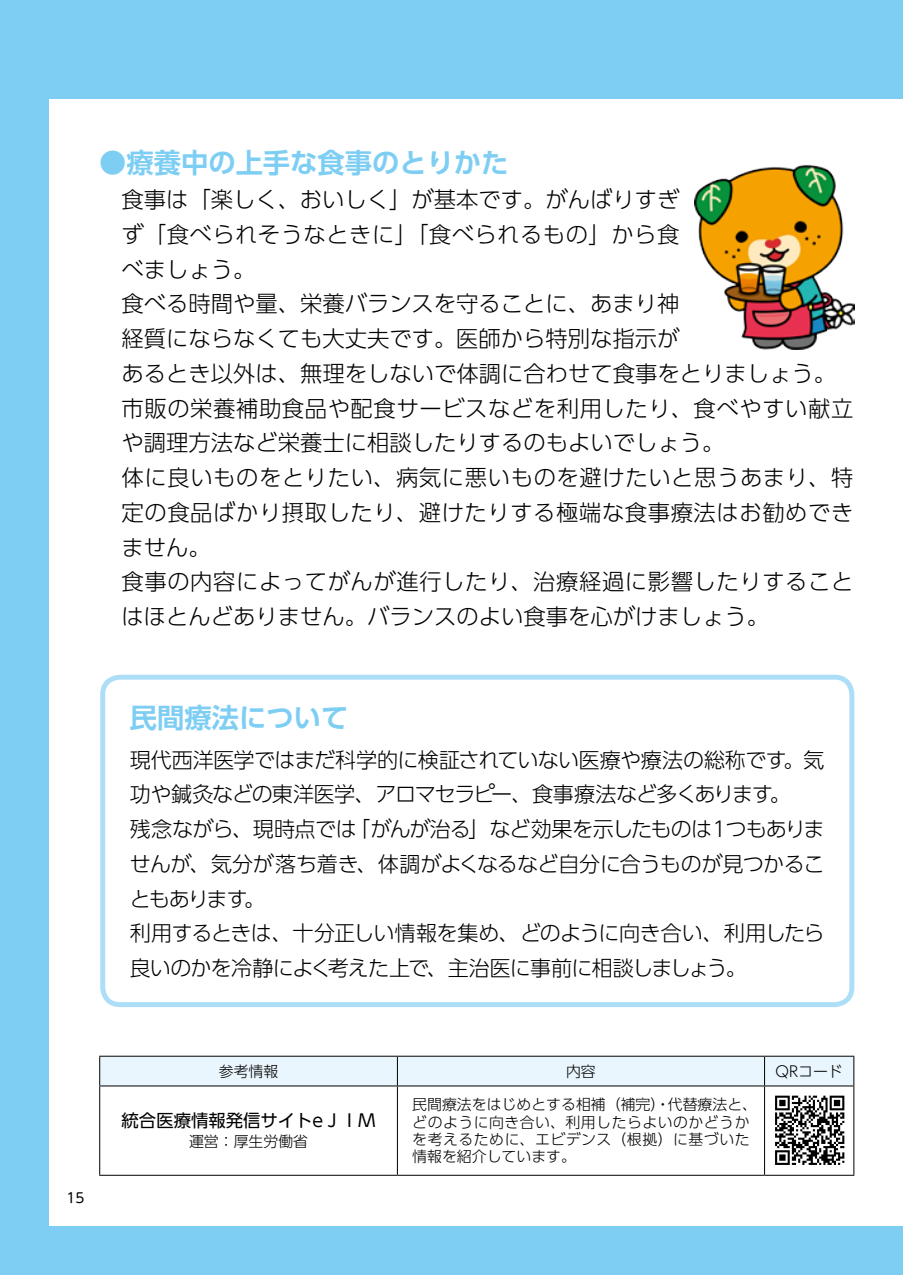
<style>
.page{position:relative;width:903px;height:1275px;background:#7ecef4}
.page>*{position:absolute;margin:0;border:0;box-sizing:border-box;transform-origin:0 0}
.t1{font:700 27.3px "UD Shin Go Pr 6 N De";color:#7ecef4}
.t2{font:300 22.4px/34.6px "UD Shin Go Pr 6 N";color:#000}
.t3{font:300 21px/34.6px "UD Shin Go Pr 6 N";letter-spacing:-.035em;color:#000}
.t4{font:17.32px "UD Shin Go Pr 6 N";color:#000}
.t5{font:300 14.88px/17.3px "UD Shin Go Pr 6 N";letter-spacing:.035em;color:#000}
.t6{font:300 14.88px "UD Shin Go Pr 6 N";color:#000}
.t7{font:13.65px "UD Shin M Go Pro";color:#000}
</style>
<div class="page">
<div style="left:50px;top:99px;width:853px;height:1126px;background:#fff"></div>
<svg style="left:100px;top:1086px;width:753px;height:89px"></svg>
<div style="left:99px;top:1056px;width:755px;height:29px;background:#eaf6fd"></div>
<hr style="left:99px;top:1085px;width:298px;height:1px;background:#000">
<hr style="left:99px;top:1086px;width:1px;height:89px;background:#000">
<hr style="left:397px;top:1085px;width:367px;height:1px;background:#000">
<hr style="left:397px;top:1086px;width:1px;height:89px;background:#000">
<hr style="left:764px;top:1085px;width:90px;height:1px;background:#000">
<hr style="left:764px;top:1086px;width:1px;height:89px;background:#000">
<hr style="left:853px;top:1086px;width:1px;height:89px;background:#000">
<hr style="left:99px;top:1175px;width:298px;height:1px;background:#000">
<hr style="left:397px;top:1175px;width:367px;height:1px;background:#000">
<hr style="left:764px;top:1175px;width:90px;height:1px;background:#000">
<div style="left:100px;top:675px;width:754px;height:332px;border:5px solid #addef8;border-radius:17px"></div>
<img style="left:694px;top:164px;width:160px;height:185px">
<div style="left:767px;top:1087px;width:86px;height:86px;background:#fff"></div>
<svg style="left:775px;top:1096px;width:69px;height:69px"></svg>
<p class="t1" style="left:99px;top:140px;width:411px">●療養中の上手な食事のとりかた</p>
<p class="t2" style="left:122px;top:182px;width:733px">食事は「楽しく、おいしく」が基本です。がんばりすぎ<br>ず「食べられそうなときに」「食べられるもの」から食<br>べましょう。<br>食べる時間や量、栄養バランスを守ることに、あまり神<br>経質にならなくても大丈夫です。医師から特別な指示が<br>あるとき以外は、無理をしないで体調に合わせて食事をとりましょう。市販の栄養補助食品や配食サービスなどを利用したり、食べやすい献立や調理方法など栄養士に相談したりするのもよいでしょう。<br>体に良いものをとりたい、病気に悪いものを避けたいと思うあまり、特定の食品ばかり摂取したり、避けたりする極端な食事療法はお勧めできません。<br>食事の内容によってがんが進行したり、治療経過に影響したりすることはほとんどありません。バランスのよい食事を心がけましょう。</p>
<p class="t1" style="left:130px;top:696px;width:220px">民間療法について</p>
<p class="t3" style="left:130px;top:742px;width:696px">現代西洋医学ではまだ科学的に検証されていない医療や療法の総称です。気功や鍼灸などの東洋医学、アロマセラピー、食事療法など多くあります。<br>残念ながら、現時点では「がんが治る」など効果を示したものは１つもありませんが、気分が落ち着き、体調がよくなるなど自分に合うものが見つかることもあります。<br>利用するときは、十分正しい情報を集め、どのように向き合い、利用したら良いのかを冷静によく考えた上で、主治医に事前に相談しましょう。</p>
<p class="t7" style="left:66px;top:1186px;width:20px">15</p>
<p class="t6" style="left:219px;top:1059px;width:61px">参考情報</p>
<p class="t6" style="left:566px;top:1059px;width:31px">内容</p>
<p class="t6" style="left:775px;top:1059px;width:69px">QRコード</p>
<p class="t4" style="left:122px;top:1107px;width:255px">統合医療情報発信サイトeＪＩＭ</p>
<p class="t6" style="left:189px;top:1130px;width:121px">運営：厚生労働省</p>
<p class="t5" style="left:412px;top:1095px;width:346px">民間療法をはじめとする相補（補完）・代替療法と、どのように向き合い、利用したらよいのかどうかを考えるために、エビデンス（根拠）に基づいた情報を紹介しています。</p>
</div>
